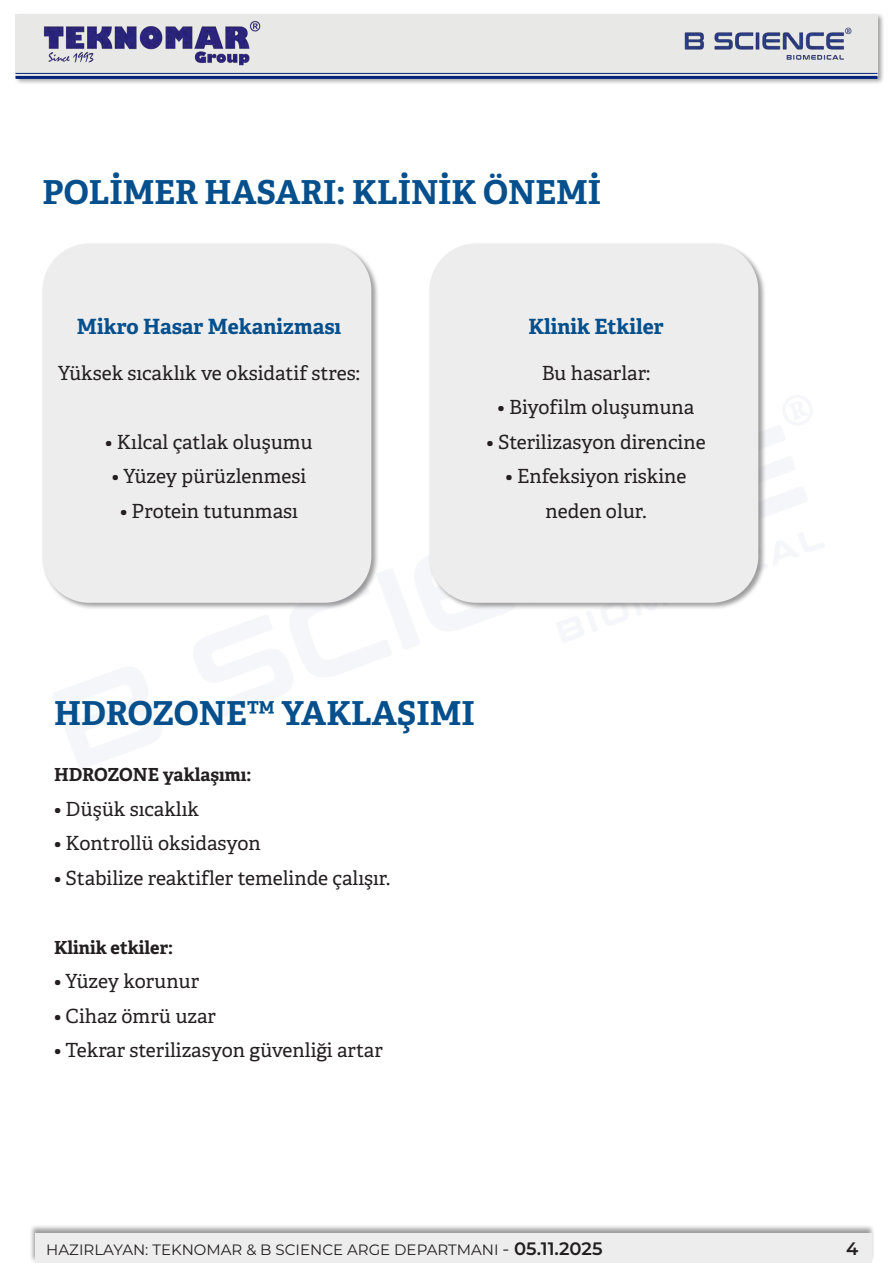
<style>
.page{position:relative;width:893px;height:1263px;background:#fff}
.page>*{position:absolute;margin:0;border:0;box-sizing:border-box;transform-origin:0 0}
.t1{font:700 33px "Adelle";color:#044f8c}
.t2{font:700 21px "Adelle";color:#044f8c}
.t3{font:19.5px "Adelle";color:#231f20}
.t4{font:700 18px "Adelle";color:#231f20}
.t5{font:600 18px "Montserrat";color:#231f20}
.t6{font:15px "Montserrat";color:#231f20}
.s1{font-size:18px}
.s2{font-weight:600;font-size:18px}
</style>
<div class="page">
<div style="left:14px;top:13px;width:871px;height:72px;background:#231f20;opacity:.44"></div>
<div style="left:15px;top:14px;width:862px;height:63px;background:#e8e9e7"></div>
<img style="left:44px;top:20px;width:217px;height:45px">
<img style="left:684px;top:27px;width:168px;height:33px">
<hr style="left:15px;top:73px;width:862px;height:1px;background:#002578">
<hr style="left:15px;top:76px;width:862px;height:3px;background:#002578">
<div style="left:29px;top:1224px;width:846px;height:39px;background:#231f20;opacity:.44"></div>
<div style="left:35px;top:1233px;width:837px;height:30px;background:#ededed"></div>
<div style="left:41px;top:242px;width:338px;height:369px;background:#231f20;opacity:.44"></div>
<div style="left:43px;top:243px;width:328px;height:360px;background:#ededed;border-radius:47px"></div>
<div style="left:428px;top:242px;width:338px;height:369px;background:#231f20;opacity:.44"></div>
<div style="left:429px;top:243px;width:329px;height:360px;background:#ededed;border-radius:47px"></div>
<p class="t1" style="left:43px;top:171px;width:560px">POLIMER HASARI: KLINIK ÖNEMI</p>
<p class="t2" style="left:77px;top:314px;width:266px">Mikro Hasar Mekanizması</p>
<p class="t3" style="left:58px;top:361px;width:303px">Yüksek sıcaklık ve oksidatif stres:</p>
<p class="t3" style="left:105px;top:430px;width:209px">• Kılcal çatlak oluşumu</p>
<p class="t3" style="left:112px;top:464px;width:196px">• Yüzey pürüzlenmesi</p>
<p class="t3" style="left:120px;top:499px;width:179px">• Protein tutunması</p>
<p class="t2" style="left:528px;top:314px;width:137px">Klinik Etkiler</p>
<p class="t3" style="left:542px;top:361px;width:110px">Bu hasarlar:</p>
<p class="t3" style="left:498px;top:395px;width:198px">• Biyofilm oluşumuna</p>
<p class="t3" style="left:486px;top:430px;width:221px">• Sterilizasyon direncine</p>
<p class="t3" style="left:506px;top:464px;width:182px">• Enfeksiyon riskine</p>
<p class="t3" style="left:546px;top:499px;width:102px">neden olur.</p>
<p class="t1" style="left:54px;top:692px;width:422px">HDROZONE™ YAKLAŞIMI</p>
<p class="t4" style="left:54px;top:763px;width:199px">HDROZONE yaklaşımı:</p>
<p class="t3" style="left:54px;top:797px;width:147px">• Düşük sıcaklık</p>
<p class="t3" style="left:54px;top:831px;width:208px">• Kontrollü oksidasyon</p>
<p class="t3" style="left:54px;top:866px;width:338px">• Stabilize reaktifler temelinde çalışır.</p>
<p class="t4" style="left:54px;top:936px;width:121px">Klinik etkiler:</p>
<p class="t3" style="left:54px;top:969px;width:147px">• Yüzey korunur</p>
<p class="t3" style="left:54px;top:1004px;width:164px">• Cihaz ömrü uzar</p>
<p class="t3" style="left:54px;top:1038px;width:330px">• Tekrar sterilizasyon güvenliği artar</p>
<p class="t6" style="left:46px;top:1239px;width:558px">HAZIRLAYAN: TEKNOMAR &amp; B SCIENCE ARGE DEPARTMANI <span class="s1">-</span> <span class="s2">05.11.2025</span></p>
<p class="t5" style="left:846px;top:1236px;width:14px">4</p>
</div>
